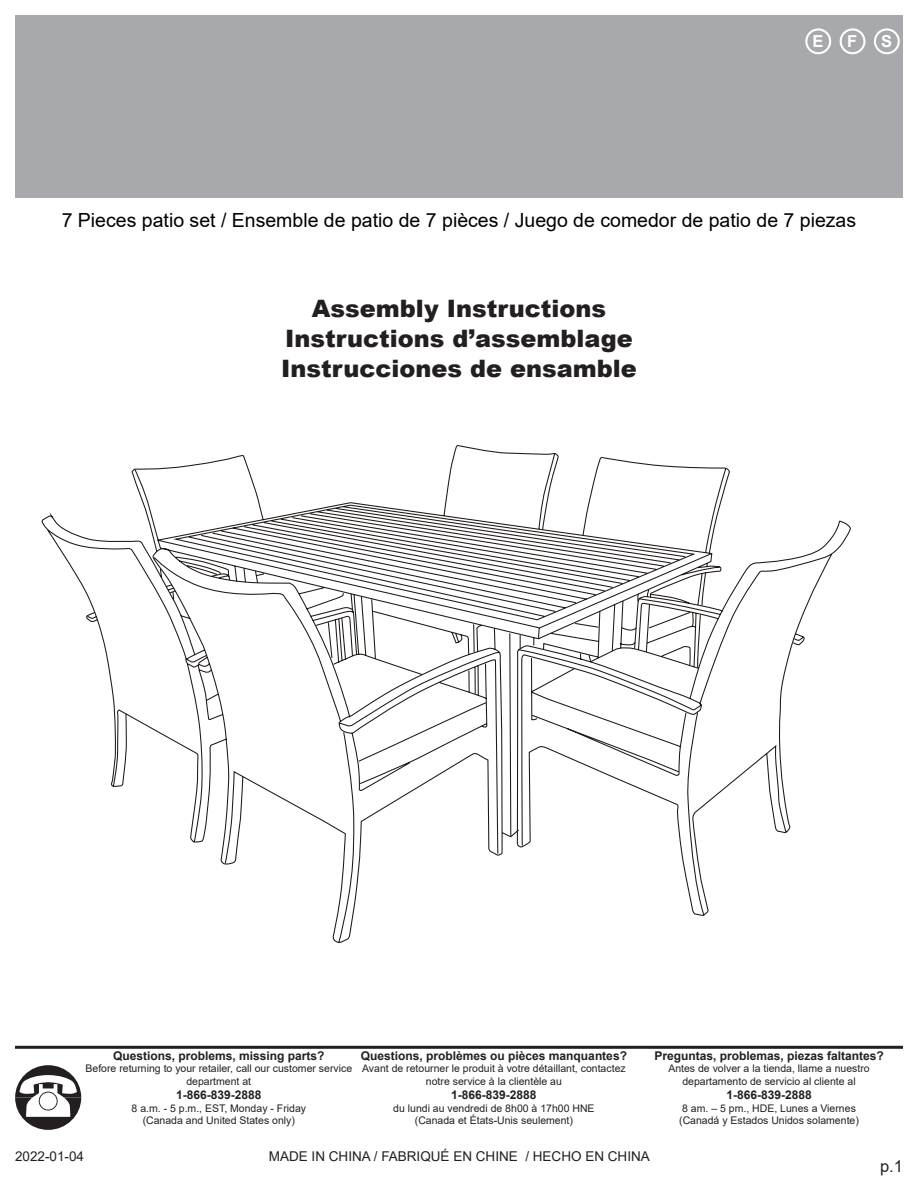
<style>
.page{position:relative;width:918px;height:1188px;background:#fff}
.page>*{position:absolute;margin:0;border:0;box-sizing:border-box;transform-origin:0 0}
.t1{font:900 24px "Arial";color:#231f20}
.t2{font:19.5px "Arial";color:#000}
.t3{font:700 16.5px "Arial";color:#fff}
.t4{font:16.5px "Arial";color:#231f20}
.t5{font:13.5px "Arial";color:#231f20}
.t6{font:700 12px "Arial";color:#231f20}
.t7{font:10.5px/12.6px "Arial";color:#231f20;text-align:center}
</style>
<div class="page">
<div style="left:15px;top:15px;width:888px;height:182px;background:#a8a9ad"></div>
<svg style="left:15px;top:1065px;width:66px;height:65px"></svg>
<svg style="left:39px;top:1092px;width:19px;height:19px"></svg>
<div style="left:40px;top:1093px;width:17px;height:17px;background:#fff;border-radius:50%"></div>
<hr style="left:15px;top:1046px;width:888px;height:3px;background:#231f20">
<div style="left:805px;top:28px;width:26px;height:26px;border:2px solid #fff;border-radius:50%"></div>
<div style="left:840px;top:28px;width:26px;height:26px;border:2px solid #fff;border-radius:50%"></div>
<div style="left:874px;top:28px;width:26px;height:26px;border:2px solid #fff;border-radius:50%"></div>
<svg style="left:41px;top:445px;width:810px;height:499px"></svg>
<p class="t3" style="left:812px;top:30px;width:13px">E</p>
<p class="t3" style="left:847px;top:30px;width:12px">F</p>
<p class="t3" style="left:881px;top:30px;width:13px">S</p>
<p class="t2" style="left:62px;top:207px;width:796px">7 Pieces patio set / Ensemble de patio de 7 pièces / Juego de comedor de patio de 7 piezas</p>
<p class="t1" style="left:312px;top:291px;width:296px">Assembly Instructions</p>
<p class="t1" style="left:285px;top:321px;width:349px">Instructions d’assemblage</p>
<p class="t1" style="left:281px;top:351px;width:357px">Instrucciones de ensamble</p>
<p class="t6" style="left:113px;top:1047px;width:213px">Questions, problems, missing parts?</p>
<p class="t7" style="left:86px;top:1062px;width:268px">Before returning to your retailer, call our customer service department at</p>
<p class="t6" style="left:176px;top:1087px;width:87px">1-866-839-2888</p>
<p class="t7" style="left:132px;top:1102px;width:176px">8 a.m. - 5 p.m., EST, Monday - Friday</p>
<p class="t7" style="left:143px;top:1114px;width:154px">(Canada and United States only)</p>
<p class="t6" style="left:361px;top:1047px;width:268px">Questions, problèmes ou pièces manquantes?</p>
<p class="t7" style="left:362px;top:1062px;width:265px">Avant de retourner le produit à votre détaillant, contactez notre service à la clientèle au</p>
<p class="t6" style="left:451px;top:1087px;width:87px">1-866-839-2888</p>
<p class="t7" style="left:393px;top:1102px;width:203px">du lundi au vendredi de 8h00 à 17h00 HNE</p>
<p class="t7" style="left:415px;top:1114px;width:160px">(Canada et États-Unis seulement)</p>
<p class="t6" style="left:654px;top:1047px;width:231px">Preguntas, problemas, piezas faltantes?</p>
<p class="t7" style="left:668px;top:1062px;width:203px">Antes de volver a la tienda, llame a nuestro departamento de servicio al cliente al</p>
<p class="t6" style="left:726px;top:1087px;width:87px">1-866-839-2888</p>
<p class="t7" style="left:682px;top:1102px;width:175px">8 am. – 5 pm., HDE, Lunes a Viernes</p>
<p class="t7" style="left:679px;top:1114px;width:181px">(Canadá y Estados Unidos solamente)</p>
<h3 class="t4" style="left:880px;top:1155px;width:24px">p.1</h3>
<p class="t5" style="left:15px;top:1147px;width:71px">2022-01-04</p>
<p class="t5" style="left:269px;top:1147px;width:383px">MADE IN CHINA / FABRIQUÉ EN CHINE / HECHO EN CHINA</p>
</div>
